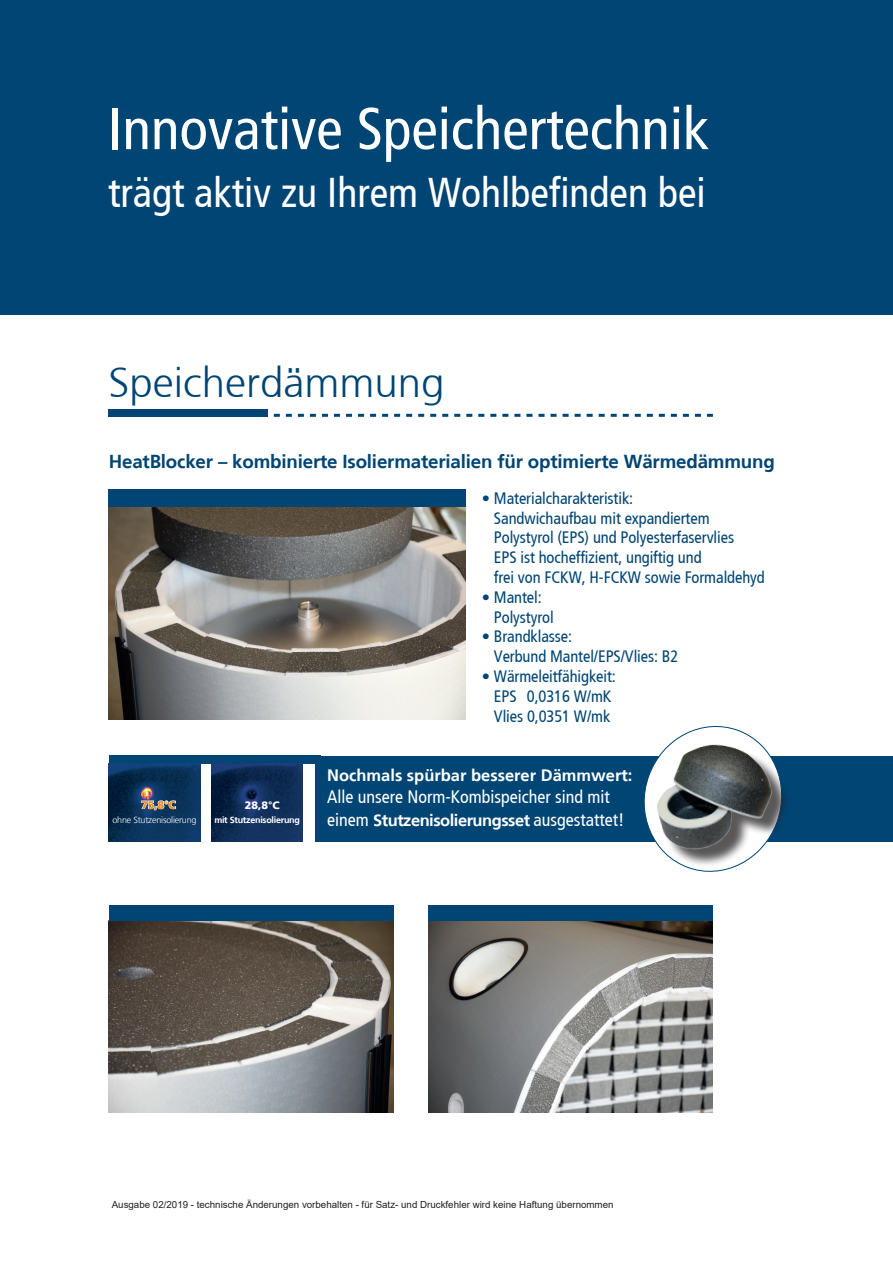
<style>
.page{position:relative;width:893px;height:1263px;background:#fff}
.page>*{position:absolute;margin:0;border:0;box-sizing:border-box;transform-origin:0 0}
.t1{font:condensed 59.1px "Frutiger";color:#fff}
.t2{font:300 42px "Frutiger";color:#004574}
.t3{font:condensed 41.55px "Frutiger";color:#fff}
.t4{font:700 18.75px "Frutiger";letter-spacing:-.01em;color:#004574}
.t5{font:condensed 18px "Frutiger";color:#fff}
.t6{font:condensed 16.5px/19.8px "Frutiger";letter-spacing:-.005em;color:#004574}
.t7{font:700 16.5px "Frutiger";letter-spacing:-.03em;color:#fff}
.t8{font:700 16.5px "Frutiger";color:#fff}
.t9{font:900 10.8px "Frutiger";color:#fff}
.t10{font:900 10.8px "Frutiger";color:#f7931d}
.t11{font:9.75px "Arial";color:#231f20}
.t12{font:300 9px "Frutiger LT";letter-spacing:-.02em;color:#fff}
.t13{font:700 9px "Frutiger";letter-spacing:-.03em;color:#fff}
.s1{font-weight:400;font-stretch:condensed;font-size:18px}
</style>
<div class="page">
<div style="left:0;top:0;width:893px;height:315px;background:#004574"></div>
<div style="left:108px;top:409px;width:160px;height:8px;background:#004574"></div>
<svg style="left:273px;top:414px;width:440px;height:3px"></svg>
<div style="left:109px;top:756px;width:212px;height:8px;background:#004574"></div>
<div style="left:315px;top:756px;width:578px;height:85px;background:#004574"></div>
<svg style="left:634px;top:726px;width:158px;height:146px"></svg>
<div style="left:660px;top:747px;width:130px;height:121px;background:#231f20;opacity:.75"></div>
<img style="left:644px;top:735px;width:138px;height:120px">
<img style="left:211px;top:764px;width:92px;height:77px">
<img style="left:109px;top:764px;width:91px;height:77px">
<img style="left:140px;top:787px;width:14px;height:14px;border-radius:7px">
<svg style="left:141px;top:800px;width:35px;height:10px"></svg>
<img style="left:108px;top:504px;width:357px;height:216px">
<img style="left:109px;top:921px;width:285px;height:191px">
<img style="left:428px;top:921px;width:285px;height:191px">
<div style="left:109px;top:489px;width:357px;height:17px;background:#004574"></div>
<div style="left:109px;top:906px;width:285px;height:15px;background:#004574"></div>
<div style="left:428px;top:906px;width:285px;height:15px;background:#004574"></div>
<h1 class="t1" style="left:108px;top:97px;width:602px">Innovative Speichertechnik</h1>
<h3 class="t3" style="left:108px;top:170px;width:599px">trägt aktiv zu Ihrem Wohlbefinden bei</h3>
<h2 class="t2" style="left:108px;top:360px;width:338px">Speicherdämmung</h2>
<p class="t4" style="left:109px;top:452px;width:668px">HeatBlocker – kombinierte Isoliermaterialien für optimierte Wärmedämmung</p>
<p class="t10" style="left:141px;top:799px;width:36px">75,8°C</p>
<p class="t12" style="left:112px;top:816px;width:86px">ohne Stutzenisolierung</p>
<p class="t9" style="left:245px;top:799px;width:36px">28,8°C</p>
<p class="t6" style="left:494px;top:488px;width:272px;text-indent:-12px">• Materialcharakteristik:<br>Sandwichaufbau mit expandiertem Polystyrol (EPS) und Polyesterfaservlies<br>EPS ist hocheffizient, ungiftig und<br>frei von FCKW, H-FCKW sowie Formaldehyd</p>
<p class="t6" style="left:494px;top:587px;width:61px;text-indent:-12px">• Mantel:<br>Polystyrol</p>
<p class="t6" style="left:494px;top:627px;width:186px;text-indent:-12px">• Brandklasse:<br>Verbund Mantel/EPS/Vlies: B2</p>
<p class="t6" style="left:482px;top:667px;width:135px;text-align:center">• Wärmeleitfähigkeit:<br>EPS 0,0316 W/mK<br>Vlies 0,0351 W/mk</p>
<p class="t8" style="left:327px;top:766px;width:307px">Nochmals spürbar besserer Dämmwert:</p>
<p class="t5" style="left:327px;top:787px;width:284px">Alle unsere Norm-Kombispeicher sind mit</p>
<p class="t13" style="left:214px;top:815px;width:87px">mit Stutzenisolierung</p>
<p class="t7" style="left:327px;top:811px;width:299px"><span class="s1">einem</span> Stutzenisolierungsset <span class="s1">ausgestattet!</span></p>
<p class="t11" style="left:112px;top:1199px;width:503px">Ausgabe 02/2019 - technische Änderungen vorbehalten - für Satz- und Druckfehler wird keine Haftung übernommen</p>
</div>
